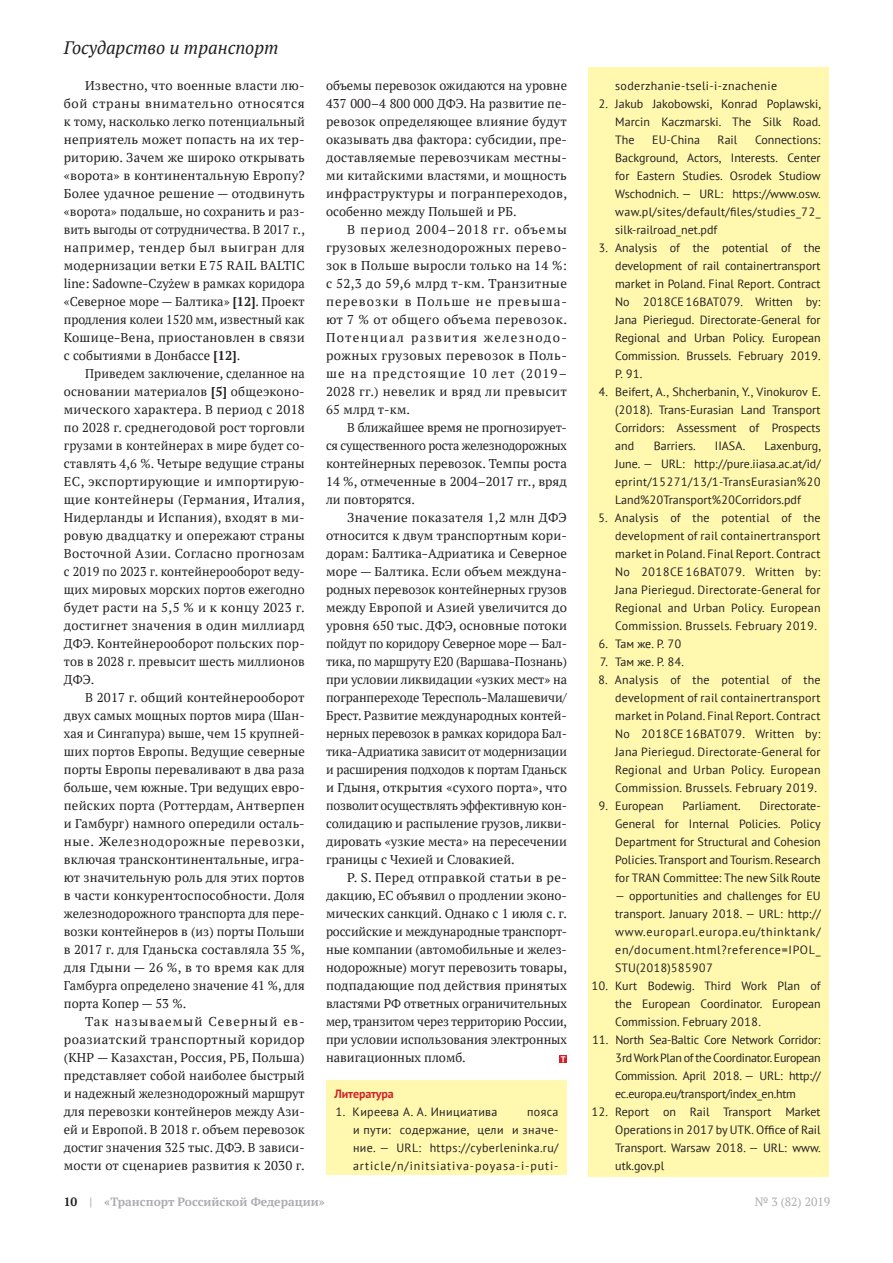
<style>
.page{position:relative;width:893px;height:1263px;background:#fff}
.page>*{position:absolute;margin:0;border:0;box-sizing:border-box;transform-origin:0 0}
.t1{font:italic 18px "PT Serif";color:#231f20}
.t2{font:12.75px/18px "PT Serif";letter-spacing:.005em;color:#231f20;text-align:justify}
.t3{font:12px/18px "PT Sans";color:#231f20;text-align:justify}
.t4{font:12px "PT Sans";letter-spacing:.03em;color:#231f20}
.t5{font:700 12px "PT Serif";color:#acadb1}
.t6{font:12px "PT Serif";color:#acadb1}
.t7{font:700 12px "PT Sans";letter-spacing:-.01em;color:#d1232a}
.s1{font-weight:700}
.s2{color:#231f20}
</style>
<div class="page">
<div style="left:326px;top:1080px;width:241px;height:95px;background:#fff8ae"></div>
<div style="left:588px;top:67px;width:241px;height:1110px;background:#fff8ae"></div>
<svg style="left:559px;top:1055px;width:8px;height:8px"></svg>
<svg style="left:561px;top:1056px;width:4px;height:6px"></svg>
<h1 class="t1" style="left:64px;top:36px;width:216px">Государство и транспорт</h1>
<p class="t2" style="left:64px;top:76px;width:243px;text-indent:21px">Известно, что военные власти лю&shy;бой страны внимательно относятся к тому, насколько легко потенциальный неприятель может попасть на их тер&shy;риторию. Зачем же широко открывать «ворота» в континентальную Европу?<br>Более удачное решение — отодвинуть «ворота» подальше, но сохранить и раз&shy;вить выгоды от сотрудничества. В 2017 г., например, тендер был выигран для модернизации ветки E 75 RAIL BALTIC line: Sadowne–Czyżew в рамках коридора «Северное море — Балтика» <span class="s1">[12]</span>. Проект продления колеи 1520 мм, известный как Кошице–Вена, приостановлен в связи с событиями в Донбассе <span class="s1">[12]</span>.</p>
<p class="t2" style="left:64px;top:364px;width:243px;text-indent:21px">Приведем заключение, сделанное на основании материалов <span class="s1">[5]</span> общеэконо&shy;мического характера. В период с 2018 по 2028 г. среднегодовой рост торговли грузами в контейнерах в мире будет со&shy;ставлять 4,6 %. Четыре ведущие страны ЕС, экспортирующие и импортирую&shy;щие контейнеры (Германия, Италия, Нидерланды и Испания), входят в ми&shy;ровую двадцатку и опережают страны Восточной Азии. Согласно прогнозам с 2019 по 2023 г. контейнерооборот веду&shy;щих мировых морских портов ежегодно будет расти на 5,5 % и к концу 2023 г. достигнет значения в один миллиард ДФЭ. Контейнерооборот польских пор&shy;тов в 2028 г. превысит шесть миллионов ДФЭ.</p>
<p class="t2" style="left:64px;top:688px;width:243px;text-indent:21px">В 2017 г. общий контейнерооборот двух самых мощных портов мира (Шан&shy;хая и Сингапура) выше, чем 15 крупней&shy;ших портов Европы. Ведущие северные порты Европы переваливают в два раза больше, чем южные. Три ведущих евро&shy;пейских порта (Роттердам, Антверпен и Гамбург) намного опередили осталь&shy;ные. Железнодорожные перевозки, включая трансконтинентальные, игра&shy;ют значительную роль для этих портов в части конкурентоспособности. Доля железнодорожного транспорта для пере&shy;возки контейнеров в (из) порты Польши в 2017 г. для Гданьска составляла 35 %, для Гдыни — 26 %, в то время как для Гамбурга определено значение 41 %, для порта Копер — 53 %.</p>
<p class="t2" style="left:64px;top:1012px;width:243px;text-indent:21px">Так называемый Северный ев&shy;роазиатский транспортный коридор (КНР — Казахстан, Россия, РБ, Польша) представляет собой наиболее быстрый и надежный железнодорожный маршрут для перевозки контейнеров между Ази&shy;ей и Европой. В 2018 г. объем перевозок достиг значения 325 тыс. ДФЭ. В зависи&shy;мости от сценариев развития к 2030 г.</p>
<p class="t2" style="left:326px;top:76px;width:243px">объемы перевозок ожидаются на уровне 437 000–4 800 000 ДФЭ. На развитие пе&shy;ревозок определяющее влияние будут оказывать два фактора: субсидии, пре&shy;доставляемые перевозчикам местны&shy;ми китайскими властями, и мощность инфраструктуры и погранпереходов, особенно между Польшей и РБ.</p>
<p class="t2" style="left:326px;top:220px;width:243px;text-indent:21px">В период 2004–2018 гг. объемы грузовых железнодорожных перево&shy;зок в Польше выросли только на 14 %: с 52,3 до 59,6 млрд т-км. Транзитные перевозки в Польше не превыша&shy;ют 7 % от общего объема перевозок.<br>Потенциал развития железнодо&shy;рожных грузовых перевозок в Поль&shy;ше на предстоящие 10 лет (2019– 2028 гг.) невелик и вряд ли превысит 65 млрд т-км.</p>
<p class="t2" style="left:326px;top:418px;width:242px;text-indent:21px">В ближайшее время не прогнозирует&shy;ся существенного роста железнодорожных контейнерных перевозок. Темпы роста 14 %, отмеченные в 2004–2017 гг., вряд ли повторятся.</p>
<p class="t2" style="left:326px;top:508px;width:243px;text-indent:21px">Значение показателя 1,2 млн ДФЭ относится к двум транспортным кори&shy;дорам: Балтика–Адриатика и Северное море — Балтика. Если объем междуна&shy;родных перевозок контейнерных грузов между Европой и Азией увеличится до уровня 650 тыс. ДФЭ, основные потоки пойдут по коридору Северное море — Бал&shy;тика, по маршруту Е20 (Варшава–Познань) при условии ликвидации «узких мест» на погранпереходе Тересполь–Малашевичи/ Брест. Развитие международных контей&shy;нерных перевозок в рамках коридора Бал&shy;тика–Адриатика зависит от модернизации и расширения подходов к портам Гданьск и Гдыня, открытия «сухого порта», что позволит осуществлять эффективную кон&shy;солидацию и распыление грузов, ликви&shy;дировать «узкие места» на пересечении границы с Чехией и Словакией.</p>
<p class="t2" style="left:326px;top:868px;width:243px;text-indent:21px">P. S. Перед отправкой статьи в ре&shy;дакцию, ЕС объявил о продлении эконо&shy;мических санкций. Однако с 1 июля с. г. российские и международные транспорт&shy;ные компании (автомобильные и желез&shy;нодорожные) могут перевозить товары, подпадающие под действия принятых властями РФ ответных ограничительных мер, транзитом через территорию России, при условии использования электронных навигационных пломб.</p>
<p class="t7" style="left:334px;top:1086px;width:61px">Литература</p>
<p class="t4" style="left:336px;top:1104px;width:163px">1. Киреева А. А. Инициатива</p>
<p class="t3" style="left:353px;top:1103px;width:207px;text-indent:174px">пояса и пути: содержание, цели и значе&shy;ние. — URL: https://cyberleninka.ru/ article/n/initsiativa-poyasa-i-puti-</p>
<p class="t4" style="left:615px;top:78px;width:163px">soderzhanie-tseli-i-znachenie</p>
<p class="t3" style="left:615px;top:95px;width:207px;text-indent:-17px">2. Jakub Jakobowski, Konrad Poplawski, Marcin Kaczmarski. The Silk Road.<br>The</p>
<p class="t3" style="left:615px;top:131px;width:207px;text-indent:140px">Connections:<br>Background, Actors, Interests. Center for Eastern Studies. Osrodek Studiow Wschodnich. — URL: https://www.osw. waw.pl/sites/default/files/studies_72_ silk-railroad_net.pdf</p>
<p class="t3" style="left:615px;top:239px;width:207px;text-indent:-17px">3. Analysis of the potential of the development of rail containertransport market in Poland. Final Report. Contract No 2018CE16BAT079. Written by:<br>Jana Pieriegud. Directorate-General for Regional and Urban Policy. European Commission. Brussels. February 2019.<br>Р. 91.</p>
<p class="t3" style="left:615px;top:383px;width:207px;text-indent:-17px">4. Beifert, A., Shcherbanin, Y., Vinokurov E. (2018). Trans-Eurasian Land Transport Corridors: Assessment of Prospects and</p>
<p class="t3" style="left:652px;top:131px;width:49px">EU-China</p>
<p class="t3" style="left:718px;top:131px;width:21px">Rail</p>
<p class="t3" style="left:654px;top:437px;width:44px">Barriers.</p>
<p class="t3" style="left:715px;top:437px;width:32px">IIASA.</p>
<p class="t3" style="left:615px;top:437px;width:207px;text-indent:149px">Laxenburg, June. — URL: http://pure.iiasa.ac.at/id/ eprint/15271/13/1-TransEurasian%20<br>Land%20Transport%20Corridors.pdf</p>
<p class="t3" style="left:615px;top:509px;width:207px;text-indent:-17px">5. Analysis of the potential of the development of rail containertransport market in Poland. Final Report. Contract No 2018CE 16BAT079. Written by:<br>Jana Pieriegud. Directorate-General for Regional and Urban Policy. European Commission. Brussels. February 2019.</p>
<p class="t3" style="left:598px;top:635px;width:84px">6. Там же. Р. 70</p>
<p class="t3" style="left:600px;top:653px;width:86px">7. Там же. Р. 84.</p>
<p class="t3" style="left:615px;top:671px;width:207px;text-indent:-17px">8. Analysis of the potential of the development of rail containertransport market in Poland. Final Report. Contract No 2018CE 16BAT079. Written by:<br>Jana Pieriegud. Directorate-General for Regional and Urban Policy. European Commission. Brussels. February 2019.</p>
<p class="t3" style="left:598px;top:797px;width:67px">9. European</p>
<p class="t3" style="left:683px;top:797px;width:60px">Parliament.</p>
<p class="t3" style="left:615px;top:797px;width:207px;text-indent:144px">Directorate-General for Internal Policies. Policy Department for Structural and Cohesion Policies. Transport and Tourism. Research for TRAN Committee: The new Silk Route</p>
<p class="t3" style="left:615px;top:887px;width:207px">— opportunities and challenges for EU transport. January 2018. — URL: http:// www.europarl.europa.eu/thinktank/ en/document.html?reference=IPOL_ STU(2018)585907</p>
<p class="t3" style="left:615px;top:977px;width:207px;text-indent:-24px">10. Kurt Bodewig. Third Work Plan of the European Coordinator. European Commission. February 2018.</p>
<p class="t3" style="left:615px;top:1031px;width:207px;text-indent:-23px">11. North Sea-Baltic Core Network Corridor:<br>3rd Work Plan of the Coordinator. European Commission. April 2018. — URL: http:// ec.europa.eu/transport/index_en.htm</p>
<p class="t3" style="left:615px;top:1103px;width:207px;text-indent:-24px">12. Report on Rail Transport Market Operations in 2017 by UTK. Office of Rail Transport. Warsaw 2018. — URL: www. utk.gov.pl</p>
<p class="t5" style="left:64px;top:1194px;width:263px"><span class="s2">10</span> | «Транспорт Российской Федерации»</p>
<p class="t6" style="left:755px;top:1194px;width:77px">№ 3 (82) 2019</p>
</div>
